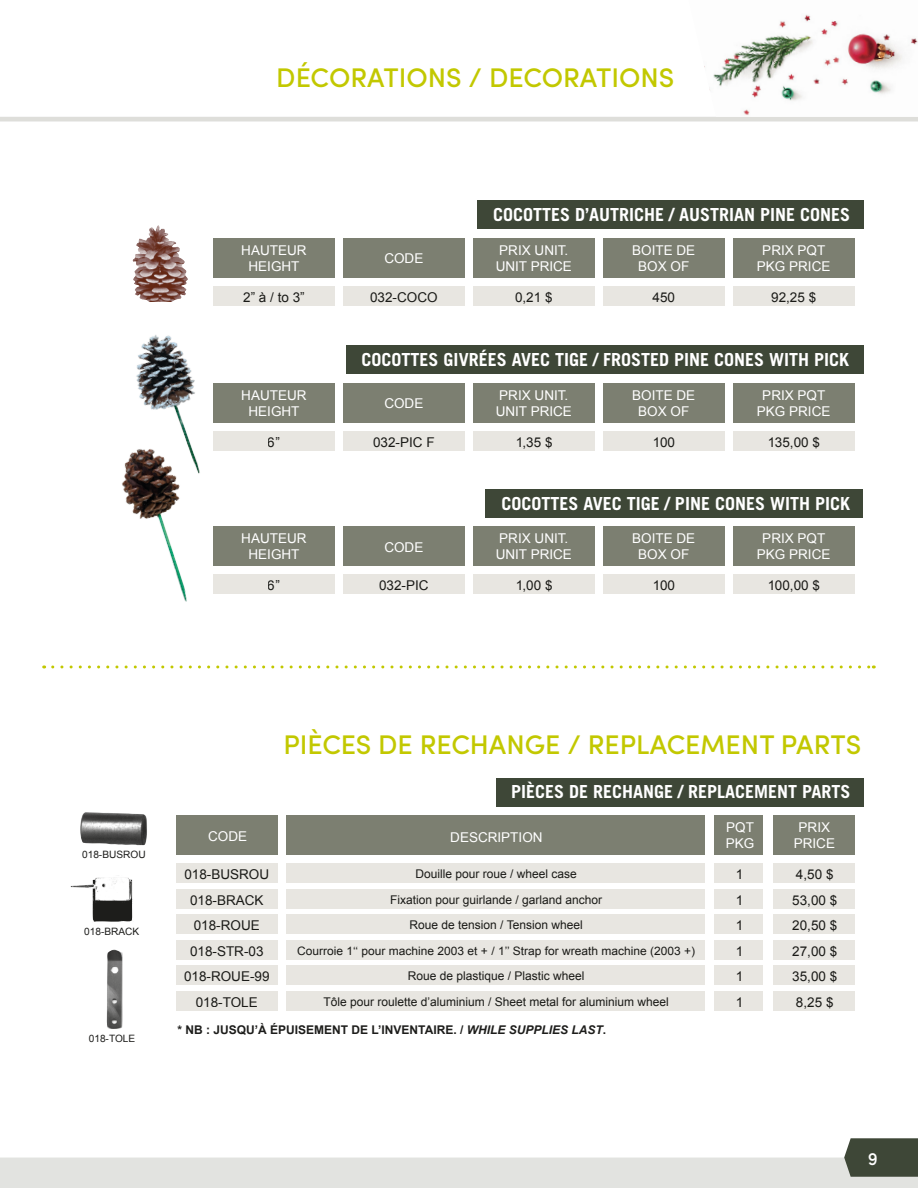
<style>
.page{position:relative;width:918px;height:1188px;background:#fff}
.page>*{position:absolute;margin:0;border:0;box-sizing:border-box;transform-origin:0 0}
.t1{font:500 27px "Sofia Pro";color:#c2c800}
.t2{font:700 18px "Trade Gothic LT Std";color:#fff}
.t3{font:500 18px "Sofia Pro";color:#fff}
.t4{font:13.5px/16.2px "Arial";color:#fff;text-align:center}
.t5{font:13.5px/25.5px "Arial";color:#1d1d1b;text-align:center}
.t6{font:12px/25.5px "Arial";color:#1d1d1b;text-align:center}
.t7{font:700 12px "Arial";color:#1d1d1b}
.t8{font:11.7px "Arial";color:#1d1d1b}
.t9{font:10.05px "Arial";color:#1d1d1b}
.s1{font-style:italic}
</style>
<div class="page">
<div style="left:0;top:1158px;width:918px;height:30px;background:#e2e3e0"></div>
<svg style="left:0;top:117px;width:918px;height:5px;background:#e1e1dd"></svg>
<img style="left:704px;top:14px;width:214px;height:101px">
<div style="left:213px;top:238px;width:122px;height:40px;background:#7c7f71"></div>
<div style="left:231px;top:383px;width:104px;height:40px;background:#7c7f71"></div>
<div style="left:225px;top:526px;width:110px;height:40px;background:#7c7f71"></div>
<div style="left:213px;top:286px;width:122px;height:20px;background:#e8e6e1"></div>
<div style="left:231px;top:431px;width:104px;height:20px;background:#e8e6e1"></div>
<div style="left:225px;top:575px;width:110px;height:19px;background:#e8e6e1"></div>
<div style="left:343px;top:238px;width:122px;height:40px;background:#7c7f71"></div>
<div style="left:343px;top:383px;width:122px;height:40px;background:#7c7f71"></div>
<div style="left:343px;top:526px;width:122px;height:40px;background:#7c7f71"></div>
<div style="left:343px;top:286px;width:122px;height:20px;background:#e8e6e1"></div>
<div style="left:343px;top:431px;width:122px;height:20px;background:#e8e6e1"></div>
<div style="left:343px;top:575px;width:122px;height:19px;background:#e8e6e1"></div>
<div style="left:473px;top:238px;width:122px;height:40px;background:#7c7f71"></div>
<div style="left:473px;top:383px;width:122px;height:40px;background:#7c7f71"></div>
<div style="left:473px;top:526px;width:122px;height:40px;background:#7c7f71"></div>
<div style="left:603px;top:238px;width:122px;height:40px;background:#7c7f71"></div>
<div style="left:603px;top:383px;width:122px;height:40px;background:#7c7f71"></div>
<div style="left:603px;top:526px;width:122px;height:40px;background:#7c7f71"></div>
<div style="left:733px;top:238px;width:122px;height:40px;background:#7c7f71"></div>
<div style="left:733px;top:383px;width:122px;height:40px;background:#7c7f71"></div>
<div style="left:733px;top:526px;width:122px;height:40px;background:#7c7f71"></div>
<div style="left:473px;top:286px;width:122px;height:20px;background:#e8e6e1"></div>
<div style="left:473px;top:431px;width:122px;height:20px;background:#e8e6e1"></div>
<div style="left:473px;top:575px;width:122px;height:19px;background:#e8e6e1"></div>
<div style="left:603px;top:286px;width:122px;height:20px;background:#e8e6e1"></div>
<div style="left:603px;top:431px;width:122px;height:20px;background:#e8e6e1"></div>
<div style="left:603px;top:575px;width:122px;height:19px;background:#e8e6e1"></div>
<div style="left:733px;top:286px;width:122px;height:20px;background:#e8e6e1"></div>
<div style="left:733px;top:431px;width:122px;height:20px;background:#e8e6e1"></div>
<div style="left:733px;top:575px;width:122px;height:19px;background:#e8e6e1"></div>
<div style="left:477px;top:201px;width:387px;height:28px;background:#3e4737"></div>
<div style="left:346px;top:346px;width:517px;height:28px;background:#3e4737"></div>
<div style="left:486px;top:489px;width:377px;height:28px;background:#3e4737"></div>
<svg style="left:53px;top:665px;width:816px;height:3px"></svg>
<img style="left:133px;top:225px;width:55px;height:77px">
<img style="left:136px;top:335px;width:95px;height:116px">
<img style="left:122px;top:426px;width:103px;height:176px">
<div style="left:176px;top:815px;width:102px;height:40px;background:#7c7f71"></div>
<div style="left:176px;top:864px;width:102px;height:19px;background:#e8e6e1"></div>
<div style="left:176px;top:940px;width:102px;height:20px;background:#e8e6e1"></div>
<div style="left:176px;top:889px;width:102px;height:20px;background:#e8e6e1"></div>
<div style="left:176px;top:966px;width:102px;height:19px;background:#e8e6e1"></div>
<div style="left:176px;top:915px;width:102px;height:19px;background:#e8e6e1"></div>
<div style="left:176px;top:991px;width:102px;height:20px;background:#e8e6e1"></div>
<div style="left:286px;top:815px;width:419px;height:40px;background:#7c7f71"></div>
<div style="left:286px;top:864px;width:419px;height:19px;background:#e8e6e1"></div>
<div style="left:286px;top:940px;width:419px;height:20px;background:#e8e6e1"></div>
<div style="left:286px;top:889px;width:419px;height:20px;background:#e8e6e1"></div>
<div style="left:286px;top:966px;width:419px;height:19px;background:#e8e6e1"></div>
<div style="left:286px;top:915px;width:419px;height:19px;background:#e8e6e1"></div>
<div style="left:286px;top:991px;width:419px;height:20px;background:#e8e6e1"></div>
<div style="left:774px;top:815px;width:81px;height:40px;background:#7c7f71"></div>
<div style="left:714px;top:815px;width:49px;height:40px;background:#7c7f71"></div>
<div style="left:774px;top:864px;width:81px;height:19px;background:#e8e6e1"></div>
<svg style="left:714px;top:864px;width:49px;height:19px"></svg>
<div style="left:774px;top:940px;width:81px;height:20px;background:#e8e6e1"></div>
<svg style="left:714px;top:940px;width:49px;height:20px"></svg>
<div style="left:774px;top:889px;width:81px;height:20px;background:#e8e6e1"></div>
<svg style="left:714px;top:889px;width:49px;height:20px"></svg>
<div style="left:774px;top:966px;width:81px;height:19px;background:#e8e6e1"></div>
<svg style="left:714px;top:966px;width:49px;height:19px"></svg>
<div style="left:774px;top:915px;width:81px;height:19px;background:#e8e6e1"></div>
<svg style="left:714px;top:915px;width:49px;height:19px"></svg>
<div style="left:774px;top:991px;width:81px;height:20px;background:#e8e6e1"></div>
<svg style="left:714px;top:991px;width:49px;height:20px"></svg>
<img style="left:80px;top:812px;width:67px;height:33px">
<img style="left:71px;top:877px;width:62px;height:45px">
<img style="left:106px;top:950px;width:17px;height:79px">
<div style="left:496px;top:778px;width:368px;height:29px;background:#3e4737"></div>
<svg style="left:844px;top:1138px;width:74px;height:39px;background:#485142"></svg>
<h1 class="t1" style="left:276px;top:57px;width:400px">DÉCORATIONS / DECORATIONS</h1>
<h2 class="t2" style="left:493px;top:204px;width:359px">COCOTTES D’AUTRICHE / AUSTRIAN PINE CONES</h2>
<p class="t4" style="left:241px;top:242px;width:67px">HAUTEUR<br>HEIGHT</p>
<p class="t4" style="left:384px;top:251px;width:41px">CODE</p>
<p class="t4" style="left:496px;top:242px;width:78px;text-align:left">PRIX UNIT.<br>UNIT PRICE</p>
<p class="t4" style="left:632px;top:242px;width:65px">BOITE DE<br>BOX OF</p>
<p class="t4" style="left:757px;top:242px;width:75px">PRIX PQT<br>PKG PRICE</p>
<p class="t5" style="left:243px;top:285px;width:63px">2” à / to 3”</p>
<p class="t5" style="left:370px;top:285px;width:69px">032-COCO</p>
<p class="t5" style="left:515px;top:285px;width:39px">0,21 $</p>
<p class="t5" style="left:653px;top:285px;width:24px">450</p>
<p class="t5" style="left:771px;top:285px;width:47px">92,25 $</p>
<h2 class="t2" style="left:362px;top:348px;width:489px">COCOTTES GIVRÉES AVEC TIGE / FROSTED PINE CONES WITH PICK</h2>
<p class="t4" style="left:241px;top:387px;width:67px">HAUTEUR<br>HEIGHT</p>
<p class="t4" style="left:384px;top:396px;width:41px">CODE</p>
<p class="t4" style="left:496px;top:387px;width:78px;text-align:left">PRIX UNIT.<br>UNIT PRICE</p>
<p class="t4" style="left:632px;top:387px;width:65px">BOITE DE<br>BOX OF</p>
<p class="t4" style="left:757px;top:387px;width:75px">PRIX PQT<br>PKG PRICE</p>
<p class="t5" style="left:268px;top:430px;width:14px">6”</p>
<p class="t5" style="left:373px;top:430px;width:63px">032-PIC F</p>
<p class="t5" style="left:515px;top:430px;width:39px">1,35 $</p>
<p class="t5" style="left:653px;top:430px;width:24px">100</p>
<p class="t5" style="left:767px;top:430px;width:54px">135,00 $</p>
<h2 class="t2" style="left:502px;top:492px;width:350px">COCOTTES AVEC TIGE / PINE CONES WITH PICK</h2>
<p class="t4" style="left:241px;top:530px;width:67px">HAUTEUR<br>HEIGHT</p>
<p class="t4" style="left:384px;top:539px;width:41px">CODE</p>
<p class="t4" style="left:496px;top:530px;width:78px;text-align:left">PRIX UNIT.<br>UNIT PRICE</p>
<p class="t4" style="left:632px;top:530px;width:65px">BOITE DE<br>BOX OF</p>
<p class="t4" style="left:757px;top:530px;width:75px">PRIX PQT<br>PKG PRICE</p>
<p class="t5" style="left:268px;top:573px;width:14px">6”</p>
<p class="t5" style="left:379px;top:573px;width:51px">032-PIC</p>
<p class="t5" style="left:515px;top:573px;width:39px">1,00 $</p>
<p class="t5" style="left:653px;top:573px;width:24px">100</p>
<p class="t5" style="left:767px;top:573px;width:54px">100,00 $</p>
<p class="t9" style="left:82px;top:848px;width:65px">018-BUSROU</p>
<p class="t9" style="left:84px;top:925px;width:57px">018-BRACK</p>
<p class="t9" style="left:89px;top:1032px;width:48px">018-TOLE</p>
<h1 class="t1" style="left:283px;top:724px;width:579px">PIÈCES DE RECHANGE / REPLACEMENT PARTS</h1>
<h2 class="t2" style="left:511px;top:781px;width:341px">PIÈCES DE RECHANGE / REPLACEMENT PARTS</h2>
<p class="t4" style="left:208px;top:828px;width:41px">CODE</p>
<p class="t4" style="left:450px;top:829px;width:94px">DESCRIPTION</p>
<p class="t4" style="left:726px;top:819px;width:30px;text-align:left">PQT<br>PKG</p>
<p class="t4" style="left:794px;top:819px;width:43px">PRIX<br>PRICE</p>
<p class="t5" style="left:184px;top:862px;width:87px">018-BUSROU<br>018-BRACK<br>018-ROUE<br>018-STR-03<br>018-ROUE-99<br>018-TOLE</p>
<p class="t6" style="left:390px;top:861px;width:214px">Douille pour roue / wheel case<br>Fixation pour guirlande / garland anchor<br>Roue de tension / Tension wheel</p>
<p class="t8" style="left:297px;top:943px;width:399px">Courroie 1‘‘ pour machine 2003 et + / 1’’ Strap for wreath machine (2003 +)</p>
<p class="t6" style="left:323px;top:963px;width:347px">Roue de plastique / Plastic wheel<br>Tôle pour roulette d’aluminium / Sheet metal for aluminium wheel</p>
<p class="t7" style="left:178px;top:1021px;width:430px">* NB : JUSQU’À ÉPUISEMENT DE L’INVENTAIRE. / <span class="s1">WHILE SUPPLIES LAST</span>.</p>
<p class="t5" style="left:735px;top:862px;width:9px;text-align:justify">1<br>1<br>1<br>1<br>1<br>1</p>
<p class="t5" style="left:792px;top:862px;width:47px;text-align:left">4,50 $<br>53,00 $<br>20,50 $<br>27,00 $<br>35,00 $<br>8,25 $</p>
<h2 class="t3" style="left:868px;top:1145px;width:12px">9</h2>
</div>
